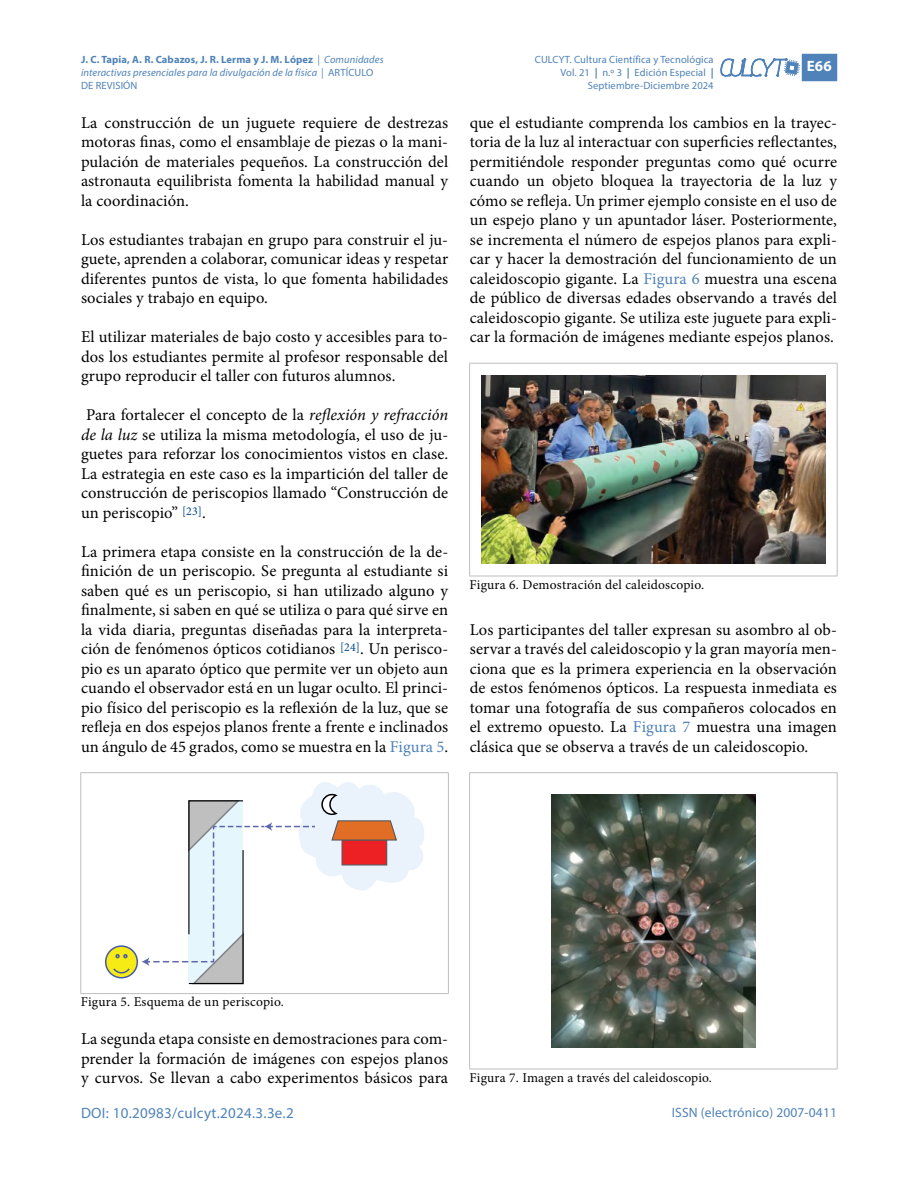
<style>
.page{position:relative;width:918px;height:1188px;background:#fff}
.page>*{position:absolute;margin:0;border:0;box-sizing:border-box;transform-origin:0 0}
.t1{font:16.5px/19.5px "Minion Pro";letter-spacing:.005em;color:#000;text-align:justify}
.t2{font:15px "Myriad Pro";letter-spacing:.02em;color:#4f82b8}
.t3{font:700 15px "Myriad Pro";color:#fff}
.t4{font:13.5px "Minion Pro";letter-spacing:.015em;color:#000}
.t5{font:13.5px "Myriad Pro";letter-spacing:.01em;color:#4f82b8}
.t6{font:italic 10.5px/12.6px "Myriad Pro";letter-spacing:.01em;color:#4f82b8}
.t7{font:10.5px/12.6px "Myriad Pro";letter-spacing:.01em;color:#4f82b8;text-align:right}
.s1{font-weight:700;font-style:normal}
.s2{font-style:normal}
.s3{font-style:italic}
.s4{color:#4f82b8}
.s5{font-weight:700}
</style>
<div class="page">
<div style="left:802px;top:54px;width:35px;height:27px;background:#4f82b8"></div>
<svg style="left:720px;top:59px;width:80px;height:17px"></svg>
<hr style="left:81px;top:773px;width:1px;height:220px;background:#bcbec0">
<hr style="left:448px;top:773px;width:1px;height:220px;background:#bcbec0">
<hr style="left:81px;top:772px;width:368px;height:1px;background:#bcbec0">
<hr style="left:81px;top:993px;width:368px;height:1px;background:#bcbec0">
<svg style="left:105px;top:782px;width:319px;height:202px"></svg>
<hr style="left:469px;top:363px;width:1px;height:213px;background:#bcbec0">
<hr style="left:837px;top:363px;width:1px;height:213px;background:#bcbec0">
<hr style="left:469px;top:363px;width:368px;height:1px;background:#bcbec0">
<hr style="left:469px;top:576px;width:368px;height:1px;background:#bcbec0">
<img style="left:481px;top:376px;width:345px;height:187px">
<hr style="left:469px;top:773px;width:1px;height:296px;background:#bcbec0">
<hr style="left:837px;top:773px;width:1px;height:296px;background:#bcbec0">
<hr style="left:469px;top:772px;width:368px;height:1px;background:#bcbec0">
<hr style="left:469px;top:1069px;width:368px;height:1px;background:#bcbec0">
<img style="left:551px;top:795px;width:205px;height:252px">
<p class="t6" style="left:81px;top:53px;width:304px"><span class="s1">J. C. Tapia, A. R. Cabazos, J. R. Lerma y J. M. López</span> | Comunidades interactivas presenciales para la divulgación de la física | <span class="s2">ARTÍCULO<br>DE REVISIÓN</span></p>
<p class="t1" style="left:81px;top:113px;width:369px">La construcción de un juguete requiere de destrezas motoras finas, como el ensamblaje de piezas o la mani&shy;pulación de materiales pequeños. La construcción del astronauta equilibrista fomenta la habilidad manual y la coordinación.</p>
<p class="t1" style="left:81px;top:230px;width:369px">Los estudiantes trabajan en grupo para construir el ju&shy;guete, aprenden a colaborar, comunicar ideas y respetar diferentes puntos de vista, lo que fomenta habilidades sociales y trabajo en equipo.</p>
<p class="t1" style="left:81px;top:327px;width:369px">El utilizar materiales de bajo costo y accesibles para to&shy;dos los estudiantes permite al profesor responsable del grupo reproducir el taller con futuros alumnos.</p>
<p class="t1" style="left:81px;top:405px;width:369px;text-indent:5px">Para fortalecer el concepto de la <span class="s3">reflexión y refracción de la luz</span> se utiliza la misma metodología, el uso de ju&shy;guetes para reforzar los conocimientos vistos en clase.<br>La estrategia en este caso es la impartición del taller de construcción de periscopios llamado “Construcción de un periscopio” <sup>[23]</sup>.</p>
<p class="t1" style="left:81px;top:542px;width:369px">La primera etapa consiste en la construcción de la de&shy;finición de un periscopio. Se pregunta al estudiante si saben qué es un periscopio, si han utilizado alguno y finalmente, si saben en qué se utiliza o para qué sirve en la vida diaria, preguntas diseñadas para la interpreta&shy;ción de fenómenos ópticos cotidianos <sup>[24]</sup>. Un perisco&shy;pio es un aparato óptico que permite ver un objeto aun cuando el observador está en un lugar oculto. El princi&shy;pio físico del periscopio es la reflexión de la luz, que se refleja en dos espejos planos frente a frente e inclinados un ángulo de 45 grados, como se muestra en la <span class="s4">Figura 5</span>.</p>
<p class="t7" style="left:535px;top:53px;width:180px">CULCYT. Cultura Científica y Tecnológica<br>Vol. 21 <span class="s5">|</span> n.º 3 <span class="s5">|</span> Edición Especial <span class="s5">|<br></span>Septiembre-Diciembre 2024</p>
<p class="t3" style="left:807px;top:56px;width:26px">E66</p>
<p class="t3" style="left:812px;top:56px;width:18px">66</p>
<p class="t1" style="left:470px;top:113px;width:369px">que el estudiante comprenda los cambios en la trayec&shy;toria de la luz al interactuar con superficies reflectantes, permitiéndole responder preguntas como qué ocurre cuando un objeto bloquea la trayectoria de la luz y cómo se refleja. Un primer ejemplo consiste en el uso de un espejo plano y un apuntador láser. Posteriormente, se incrementa el número de espejos planos para expli&shy;car y hacer la demostración del funcionamiento de un caleidoscopio gigante. La <span class="s4">Figura 6</span> muestra una escena de público de diversas edades observando a través del caleidoscopio gigante. Se utiliza este juguete para expli&shy;car la formación de imágenes mediante espejos planos.</p>
<p class="t4" style="left:470px;top:575px;width:236px">Figura 6. Demostración del caleidoscopio.</p>
<p class="t1" style="left:470px;top:620px;width:369px">Los participantes del taller expresan su asombro al ob&shy;servar a través del caleidoscopio y la gran mayoría men&shy;ciona que es la primera experiencia en la observación de estos fenómenos ópticos. La respuesta inmediata es tomar una fotografía de sus compañeros colocados en el extremo opuesto. La <span class="s4">Figura 7</span> muestra una imagen clásica que se observa a través de un caleidoscopio.</p>
<p class="t4" style="left:81px;top:993px;width:204px">Figura 5. Esquema de un periscopio.</p>
<p class="t1" style="left:81px;top:1029px;width:369px">La segunda etapa consiste en demostraciones para com&shy;prender la formación de imágenes con espejos planos y curvos. Se llevan a cabo experimentos básicos para</p>
<p class="t2" style="left:81px;top:1104px;width:214px">DOI: 10.20983/culcyt.2024.3.3e.2</p>
<p class="t4" style="left:470px;top:1068px;width:244px">Figura 7. Imagen a través del caleidoscopio.</p>
<p class="t5" style="left:672px;top:1104px;width:167px">ISSN (electrónico) 2007-0411</p>
</div>
